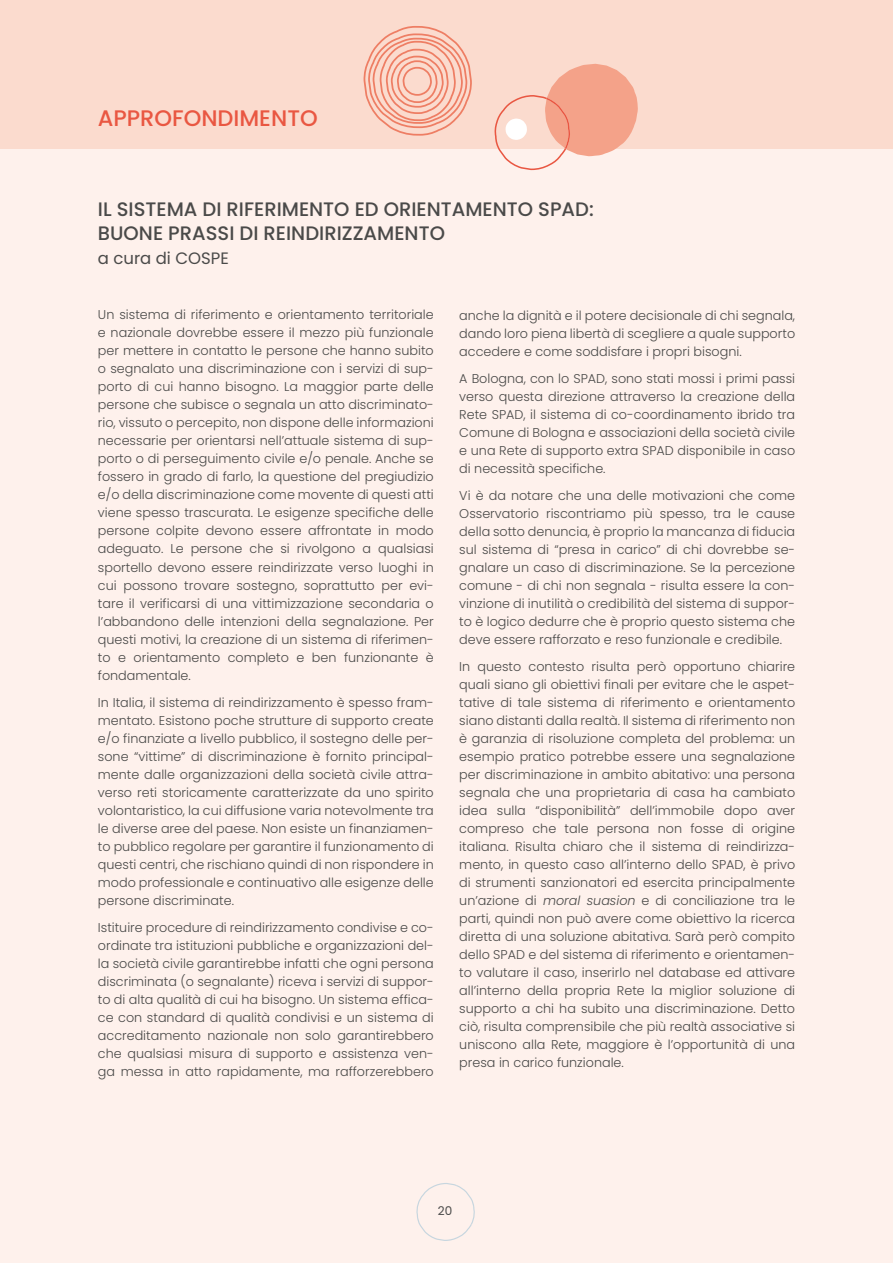
<style>
.page{position:relative;width:893px;height:1263px;background:#fff}
.page>*{position:absolute;margin:0;border:0;box-sizing:border-box;transform-origin:0 0}
.t1{font:500 22.5px "Poppins";color:#e95742}
.t2{font:500 19.5px/24px "Poppins";color:#4a4a49}
.t3{font:16.5px "Poppins";color:#4a4a49}
.t4{font:300 12.75px/18px "Poppins";color:#4a4a49;text-align:justify}
.t5{font:12px "Poppins";color:#4a4a49}
.s1{font-style:italic}
</style>
<div class="page">
<div style="left:0;top:142px;width:893px;height:1121px;background:#fef1ec"></div>
<svg style="left:416px;top:1183px;width:59px;height:58px"></svg>
<div style="left:0;top:0;width:893px;height:149px;background:#fbdbce"></div>
<svg style="left:494px;top:64px;width:144px;height:106px"></svg>
<svg style="left:363px;top:26px;width:109px;height:110px"></svg>
<h1 class="t1" style="left:98px;top:105px;width:221px">APPROFONDIMENTO</h1>
<h2 class="t2" style="left:98px;top:197px;width:497px">IL SISTEMA DI RIFERIMENTO ED ORIENTAMENTO SPAD:<br>BUONE PRASSI DI REINDIRIZZAMENTO</h2>
<p class="t3" style="left:98px;top:249px;width:132px">a cura di COSPE</p>
<p class="t4" style="left:98px;top:306px;width:337px">Un sistema di riferimento e orientamento territoriale e nazionale dovrebbe essere il mezzo più funzionale per mettere in contatto le persone che hanno subito o segnalato una discriminazione con i servizi di sup&shy;porto di cui hanno bisogno. La maggior parte delle persone che subisce o segnala un atto discriminato&shy;rio, vissuto o percepito, non dispone delle informazioni necessarie per orientarsi nell’attuale sistema di sup&shy;porto o di perseguimento civile e/o penale. Anche se fossero in grado di farlo, la questione del pregiudizio e/o della discriminazione come movente di questi atti viene spesso trascurata. Le esigenze specifiche delle persone colpite devono essere affrontate in modo adeguato. Le persone che si rivolgono a qualsiasi sportello devono essere reindirizzate verso luoghi in cui possono trovare sostegno, soprattutto per evi&shy;tare il verificarsi di una vittimizzazione secondaria o l’abbandono delle intenzioni della segnalazione. Per questi motivi, la creazione di un sistema di riferimen&shy;to e orientamento completo e ben funzionante è fondamentale.</p>
<p class="t4" style="left:98px;top:693px;width:337px">In Italia, il sistema di reindirizzamento è spesso fram&shy;mentato. Esistono poche strutture di supporto create e/o finanziate a livello pubblico, il sostegno delle per&shy;sone “vittime” di discriminazione è fornito principal&shy;mente dalle organizzazioni della società civile attra&shy;verso reti storicamente caratterizzate da uno spirito volontaristico, la cui diffusione varia notevolmente tra le diverse aree del paese. Non esiste un finanziamen&shy;to pubblico regolare per garantire il funzionamento di questi centri, che rischiano quindi di non rispondere in modo professionale e continuativo alle esigenze delle persone discriminate.</p>
<p class="t4" style="left:98px;top:918px;width:337px">Istituire procedure di reindirizzamento condivise e co&shy;ordinate tra istituzioni pubbliche e organizzazioni del&shy;la società civile garantirebbe infatti che ogni persona discriminata (o segnalante) riceva i servizi di suppor&shy;to di alta qualità di cui ha bisogno. Un sistema effica&shy;ce con standard di qualità condivisi e un sistema di accreditamento nazionale non solo garantirebbero che qualsiasi misura di supporto e assistenza ven&shy;ga messa in atto rapidamente, ma rafforzerebbero</p>
<p class="t4" style="left:459px;top:306px;width:337px">anche la dignità e il potere decisionale di chi segnala, dando loro piena libertà di scegliere a quale supporto accedere e come soddisfare i propri bisogni.</p>
<p class="t4" style="left:459px;top:369px;width:337px">A Bologna, con lo SPAD, sono stati mossi i primi passi verso questa direzione attraverso la creazione della Rete SPAD, il sistema di co-coordinamento ibrido tra Comune di Bologna e associazioni della società civile e una Rete di supporto extra SPAD disponibile in caso di necessità specifiche.</p>
<p class="t4" style="left:459px;top:486px;width:337px">Vi è da notare che una delle motivazioni che come Osservatorio riscontriamo più spesso, tra le cause della sotto denuncia, è proprio la mancanza di fiducia sul sistema di “presa in carico” di chi dovrebbe se&shy;gnalare un caso di discriminazione. Se la percezione comune - di chi non segnala - risulta essere la con&shy;vinzione di inutilità o credibilità del sistema di suppor&shy;to è logico dedurre che è proprio questo sistema che deve essere rafforzato e reso funzionale e credibile.</p>
<p class="t4" style="left:459px;top:657px;width:337px">In questo contesto risulta però opportuno chiarire quali siano gli obiettivi finali per evitare che le aspet&shy;tative di tale sistema di riferimento e orientamento siano distanti dalla realtà. Il sistema di riferimento non è garanzia di risoluzione completa del problema: un esempio pratico potrebbe essere una segnalazione per discriminazione in ambito abitativo: una persona segnala che una proprietaria di casa ha cambiato idea sulla “disponibilità” dell’immobile dopo aver compreso che tale persona non fosse di origine italiana. Risulta chiaro che il sistema di reindirizza&shy;mento, in questo caso all’interno dello SPAD, è privo di strumenti sanzionatori ed esercita principalmente un’azione di <span class="s1">moral suasion</span> e di conciliazione tra le parti, quindi non può avere come obiettivo la ricerca diretta di una soluzione abitativa. Sarà però compito dello SPAD e del sistema di riferimento e orientamen&shy;to valutare il caso, inserirlo nel database ed attivare all’interno della propria Rete la miglior soluzione di supporto a chi ha subito una discriminazione. Detto ciò, risulta comprensibile che più realtà associative si uniscono alla Rete, maggiore è l’opportunità di una presa in carico funzionale.</p>
<p class="t5" style="left:438px;top:1204px;width:16px">20</p>
</div>
